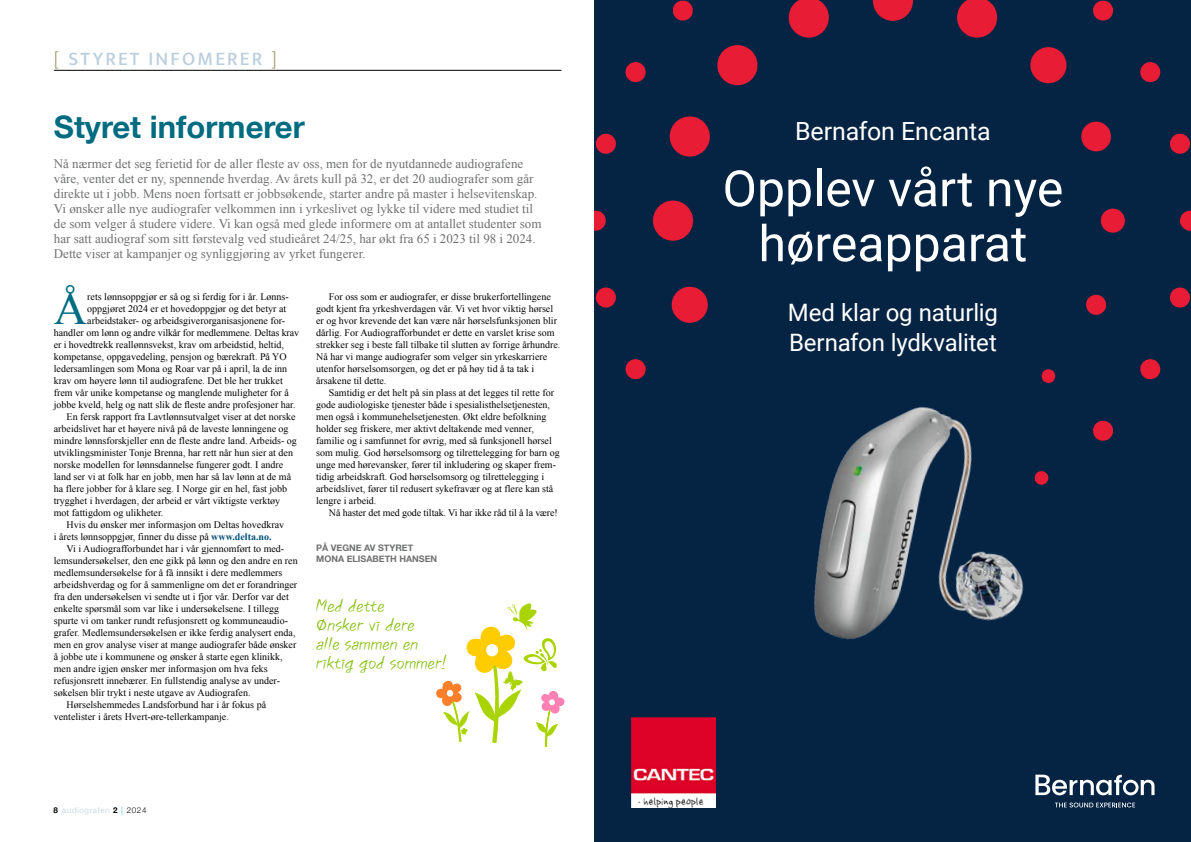
<style>
.page{position:relative;width:1191px;height:842px;background:#fff}
.page>*{position:absolute;margin:0;border:0;box-sizing:border-box;transform-origin:0 0}
.t1{font:50px/55px "Roboto";color:#fff;text-align:center}
.t2{font:46.2px "Times New Roman";color:#006c81}
.t3{font:700 31px "Helvetica Neue";color:#006c81}
.t4{font:25px "Roboto";letter-spacing:-.005em;color:#fff}
.t5{font:24px/29.5px "Roboto";letter-spacing:-.005em;color:#fff}
.t6{font:19px/19px "TT Ohneuleun L";color:#7ebb00}
.t7{font:500 19px "Mukta Mahee";letter-spacing:.12em;color:#bacedd}
.t8{font:13px/15px "Times New Roman";color:#6f7070}
.t9{font:10px/12px "Times New Roman";color:#000}
.t10{font:700 9px/11px "Helvetica Neue";color:#6f7070}
.t11{font:300 8px "Helvetica Neue";letter-spacing:.085em;color:#bacedd}
.s1{font-family:"Helvetica Neue";font-weight:300;font-size:19.1px;color:#a4a078}
.s2{font-weight:700;color:#005077}
.s3{font-weight:700;color:#000}
.s4{color:#21b8cf}
.s5{color:#000}
</style>
<div class="page">
<hr style="left:54px;top:70px;width:507px;height:1px;background:#000">
<div style="left:594px;top:0;width:597px;height:842px;background:#052343"></div>
<img style="left:814px;top:406px;width:210px;height:234px">
<svg style="left:1035px;top:775px;width:119px;height:20px"></svg>
<svg style="left:1055px;top:802px;width:80px;height:5px"></svg>
<div style="left:1100px;top:209px;width:24px;height:24px;background:#e81c34;border-radius:50%"></div>
<svg style="left:1081px;top:121px;width:30px;height:31px"></svg>
<svg style="left:1030px;top:47px;width:37px;height:37px"></svg>
<svg style="left:957px;top:0;width:41px;height:38px"></svg>
<svg style="left:873px;top:0;width:40px;height:21px"></svg>
<svg style="left:788px;top:0;width:41px;height:38px"></svg>
<svg style="left:667px;top:45px;width:91px;height:160px"></svg>
<div style="left:653px;top:201px;width:40px;height:40px;background:#e81c34;border-radius:50%"></div>
<svg style="left:671px;top:286px;width:37px;height:37px"></svg>
<svg style="left:1041px;top:369px;width:15px;height:14px"></svg>
<svg style="left:1086px;top:294px;width:21px;height:21px"></svg>
<svg style="left:1180px;top:211px;width:11px;height:20px"></svg>
<svg style="left:1170px;top:133px;width:20px;height:21px"></svg>
<svg style="left:1140px;top:62px;width:21px;height:21px"></svg>
<svg style="left:1093px;top:0;width:20px;height:21px"></svg>
<svg style="left:672px;top:0;width:21px;height:21px"></svg>
<svg style="left:625px;top:62px;width:21px;height:21px"></svg>
<svg style="left:595px;top:133px;width:21px;height:21px"></svg>
<svg style="left:594px;top:211px;width:12px;height:20px"></svg>
<svg style="left:595px;top:287px;width:21px;height:21px"></svg>
<svg style="left:625px;top:359px;width:21px;height:21px"></svg>
<svg style="left:1034px;top:471px;width:15px;height:14px"></svg>
<svg style="left:1093px;top:420px;width:20px;height:21px"></svg>
<svg style="left:1140px;top:359px;width:21px;height:21px"></svg>
<svg style="left:1170px;top:287px;width:20px;height:21px"></svg>
<img style="left:631px;top:717px;width:84px;height:90px">
<svg style="left:436px;top:603px;width:129px;height:144px"></svg>
<h3 class="t7" style="left:54px;top:47px;width:224px"><span class="s1">[</span> STYRET INFOMERER <span class="s1">]</span></h3>
<h3 class="t3" style="left:54px;top:103px;width:252px">Styret informerer</h3>
<h3 class="t4" style="left:795px;top:114px;width:197px">Bernafon Encanta</h3>
<p class="t8" style="left:54px;top:156px;width:489px">Nå nærmer det seg ferietid for de aller fleste av oss, men for de nyutdannede audiografene våre, venter det er ny, spennende hverdag. Av årets kull på 32, er det 20 audiografer som går direkte ut i jobb. Mens noen fortsatt er jobbsøkende, starter andre på master i helsevitenskap.<br>Vi ønsker alle nye audiografer velkommen inn i yrkeslivet og lykke til videre med studiet til de som velger å studere videre. Vi kan også med glede informere om at antallet studenter som har satt audiograf som sitt førstevalg ved studieåret 24/25, har økt fra 65 i 2023 til 98 i 2024.<br>Dette viser at kampanjer og synliggjøring av yrket fungerer.</p>
<h1 class="t1" style="left:722px;top:159px;width:342px">Opplev vårt nye høreapparat</h1>
<h3 class="t5" style="left:788px;top:297px;width:212px">Med klar og naturlig<br>Bernafon lydkvalitet</h3>
<h2 class="t2" style="left:54px;top:277px;width:35px">Å</h2>
<p class="t9" style="left:87px;top:291px;width:202px">rets lønnsoppgjør er så og si ferdig for i år. Lønns-</p>
<p class="t9" style="left:316px;top:291px;width:246px;text-indent:13px">For oss som er audiografer, er disse brukerfortellingene godt kjent fra yrkeshverdagen vår. Vi vet hvor viktig hørsel er og hvor krevende det kan være når hørselsfunksjonen blir dårlig. For Audiografforbundet er dette en varslet krise som strekker seg i beste fall tilbake til slutten av forrige århundre.<br>Nå har vi mange audiografer som velger sin yrkeskarriere utenfor hørselsomsorgen, og det er på høy tid å ta tak i årsakene til dette.</p>
<p class="t9" style="left:316px;top:387px;width:245px;text-indent:13px">Samtidig er det helt på sin plass at det legges til rette for gode audiologiske tjenester både i spesialisthelsetjenesten, men også i kommunehelsetjenesten. Økt eldre befolkning holder seg friskere, mer aktivt deltakende med venner, familie og i samfunnet for øvrig, med så funksjonell hørsel som mulig. God hørselsomsorg og tilrettelegging for barn og unge med hørevansker, fører til inkludering og skaper frem&shy;tidig arbeidskraft. God hørselsomsorg og tilrettelegging i arbeidslivet, fører til redusert sykefravær og at flere kan stå lengre i arbeid.</p>
<p class="t9" style="left:329px;top:507px;width:230px">Nå haster det med gode tiltak. Vi har ikke råd til å la være!</p>
<p class="t10" style="left:316px;top:543px;width:123px">PÅ VEGNE AV STYRET<br>MONA ELISABETH HANSEN</p>
<h3 class="t6" style="left:316px;top:597px;width:133px">Med dette<br>ønsker vi dere<br>alle sammen en riktig god sommer!</h3>
<p class="t9" style="left:87px;top:303px;width:200px">oppgjøret 2024 er et hovedoppgjør og det betyr at</p>
<p class="t9" style="left:87px;top:315px;width:199px">arbeidstaker- og arbeidsgiverorganisasjonene for-</p>
<p class="t9" style="left:54px;top:327px;width:247px">handler om lønn og andre vilkår for medlemmene. Deltas krav</p>
<p class="t9" style="left:54px;top:339px;width:232px">er i hovedtrekk reallønnsvekst, krav om arbeidstid, heltid,</p>
<p class="t9" style="left:54px;top:351px;width:234px">kompetanse, oppgavedeling, pensjon og bærekraft. På YO</p>
<p class="t9" style="left:54px;top:363px;width:235px">ledersamlingen som Mona og Roar var på i april, la de inn</p>
<p class="t9" style="left:54px;top:375px;width:230px">krav om høyere lønn til audiografene. Det ble her trukket</p>
<p class="t9" style="left:54px;top:387px;width:236px">frem vår unike kompetanse og manglende muligheter for å</p>
<p class="t9" style="left:54px;top:399px;width:243px">jobbe kveld, helg og natt slik de fleste andre profesjoner har.</p>
<p class="t9" style="left:67px;top:411px;width:230px">En fersk rapport fra Lavtlønnsutvalget viser at det norske</p>
<p class="t9" style="left:54px;top:423px;width:236px">arbeidslivet har et høyere nivå på de laveste lønningene og</p>
<p class="t9" style="left:54px;top:435px;width:244px">mindre lønnsforskjeller enn de fleste andre land. Arbeids- og</p>
<p class="t9" style="left:54px;top:447px;width:241px">utviklingsminister Tonje Brenna, har rett når hun sier at den</p>
<p class="t9" style="left:54px;top:459px;width:231px">norske modellen for lønnsdannelse fungerer godt. I andre</p>
<p class="t9" style="left:54px;top:471px;width:239px">land ser vi at folk har en jobb, men har så lav lønn at de må</p>
<p class="t9" style="left:54px;top:483px;width:235px">ha flere jobber for å klare seg. I Norge gir en hel, fast jobb</p>
<p class="t9" style="left:54px;top:495px;width:228px">trygghet i hverdagen, der arbeid er vårt viktigste verktøy</p>
<p class="t9" style="left:54px;top:507px;width:111px">mot fattigdom og ulikheter.</p>
<p class="t9" style="left:67px;top:519px;width:219px">Hvis du ønsker mer informasjon om Deltas hovedkrav</p>
<p class="t9" style="left:54px;top:531px;width:219px">i årets lønnsoppgjør, finner du disse på <span class="s2">www.delta.no.</span></p>
<p class="t9" style="left:67px;top:543px;width:219px">Vi i Audiografforbundet har i vår gjennomført to med-</p>
<p class="t9" style="left:54px;top:555px;width:245px">lemsundersøkelser, den ene gikk på lønn og den andre en ren</p>
<p class="t9" style="left:54px;top:567px;width:230px">medlemsundersøkelse for å få innsikt i dere medlemmers</p>
<p class="t9" style="left:54px;top:579px;width:245px">arbeidshverdag og for å sammenligne om det er forandringer</p>
<p class="t9" style="left:54px;top:591px;width:236px">fra den undersøkelsen vi sendte ut i fjor vår. Derfor var det</p>
<p class="t9" style="left:54px;top:603px;width:227px">enkelte spørsmål som var like i undersøkelsene. I tillegg</p>
<p class="t9" style="left:54px;top:615px;width:236px">spurte vi om tanker rundt refusjonsrett og kommuneaudio-</p>
<p class="t9" style="left:54px;top:627px;width:243px">grafer. Medlemsundersøkelsen er ikke ferdig analysert enda,</p>
<p class="t9" style="left:54px;top:639px;width:244px">men en grov analyse viser at mange audiografer både ønsker</p>
<p class="t9" style="left:54px;top:651px;width:230px">å jobbe ute i kommunene og ønsker å starte egen klinikk,</p>
<p class="t9" style="left:54px;top:663px;width:215px">men andre igjen ønsker mer informasjon om hva feks</p>
<p class="t9" style="left:54px;top:675px;width:228px">refusjonsrett innebærer. En fullstendig analyse av under-</p>
<p class="t9" style="left:54px;top:687px;width:198px">søkelsen blir trykt i neste utgave av Audiografen.</p>
<p class="t9" style="left:67px;top:699px;width:201px">Hørselshemmedes Landsforbund har i år fokus på</p>
<p class="t9" style="left:54px;top:711px;width:176px">ventelister i årets Hvert-øre-tellerkampanje.</p>
<p class="t11" style="left:53px;top:804px;width:95px"><span class="s3">8</span> audiografen <span class="s3">2</span> <span class="s4">|</span> <span class="s5">2024</span></p>
</div>
